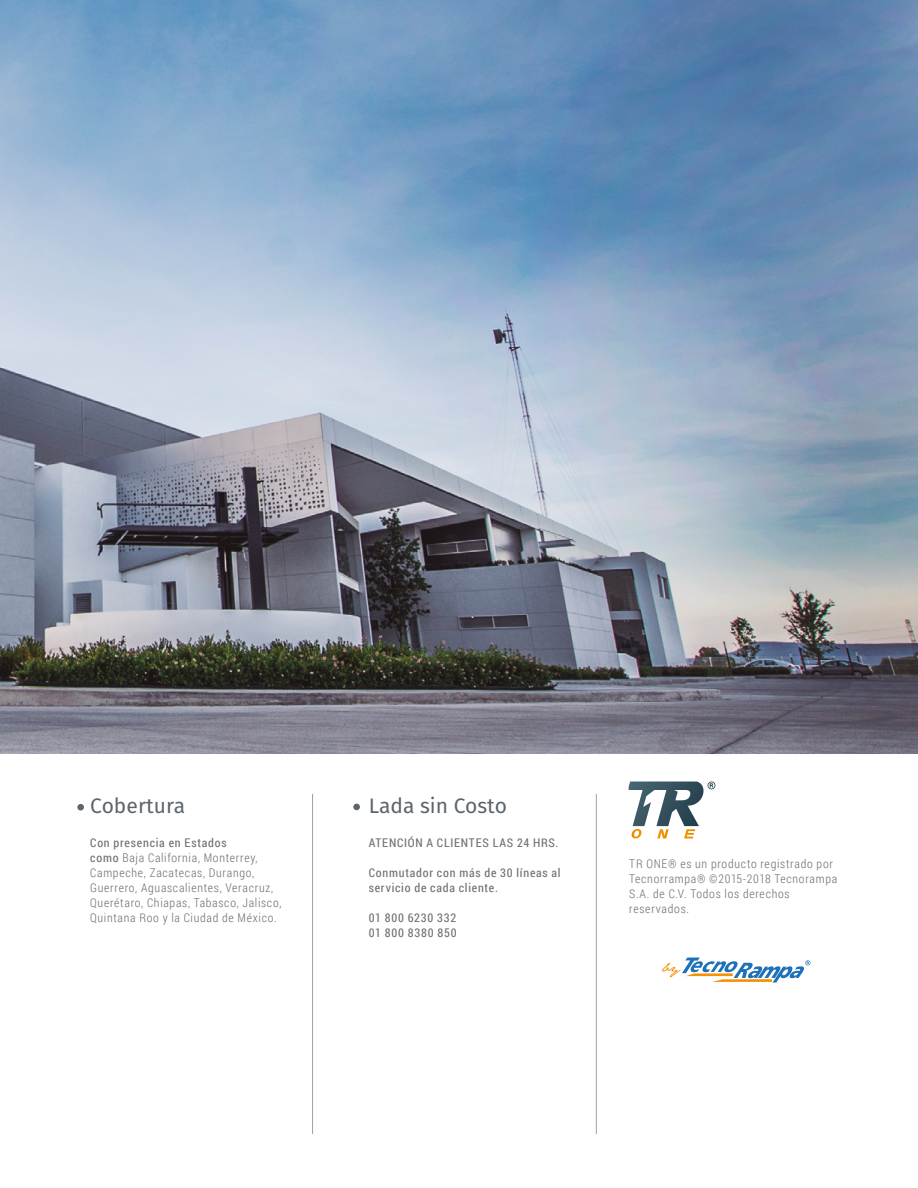
<style>
.page{position:relative;width:918px;height:1188px;background:#fff}
.page>*{position:absolute;margin:0;border:0;box-sizing:border-box;transform-origin:0 0}
.t1{font:21px "Fira Sans";color:#5a656d}
.t2{font:300 12px/15px "Roboto Condensed";letter-spacing:.06em;color:#706f6f}
.t3{font:12px/15px "Roboto Condensed";letter-spacing:.065em;color:#706f6f}
.s1{font-weight:400}
</style>
<div class="page">
<hr style="left:312px;top:794px;width:1px;height:340px;background:#96a4a7">
<hr style="left:596px;top:794px;width:1px;height:340px;background:#96a4a7">
<div style="left:353px;top:804px;width:7px;height:6px;background:#5a656d;border-radius:50%"></div>
<div style="left:77px;top:804px;width:7px;height:7px;background:#5a656d;border-radius:50%"></div>
<img style="left:0;top:0;width:918px;height:753px">
<svg style="left:629px;top:782px;width:86px;height:56px"></svg>
<svg style="left:662px;top:958px;width:148px;height:25px"></svg>
<h1 class="t1" style="left:90px;top:790px;width:97px">Cobertura</h1>
<h1 class="t1" style="left:369px;top:790px;width:140px">Lada sin Costo</h1>
<p class="t2" style="left:90px;top:835px;width:193px"><span class="s1">Con presencia en Estados<br>como</span> Baja California, Monterrey, Campeche, Zacatecas, Durango, Guerrero, Aguascalientes, Veracruz, Querétaro, Chiapas, Tabasco, Jalisco, Quintana Roo y la Ciudad de México.</p>
<p class="t3" style="left:369px;top:835px;width:191px">ATENCIÓN A CLIENTES LAS 24 HRS.</p>
<p class="t3" style="left:369px;top:865px;width:193px">Conmutador con más de 30 líneas al servicio de cada cliente.</p>
<p class="t3" style="left:369px;top:910px;width:89px">01 800 6230 332<br>01 800 8380 850</p>
<p class="t2" style="left:629px;top:856px;width:209px">TR ONE® es un producto registrado por<br>Tecnorrampa® ©2015-2018 Tecnorampa<br>S.A. de C.V. Todos los derechos reservados.</p>
</div>
